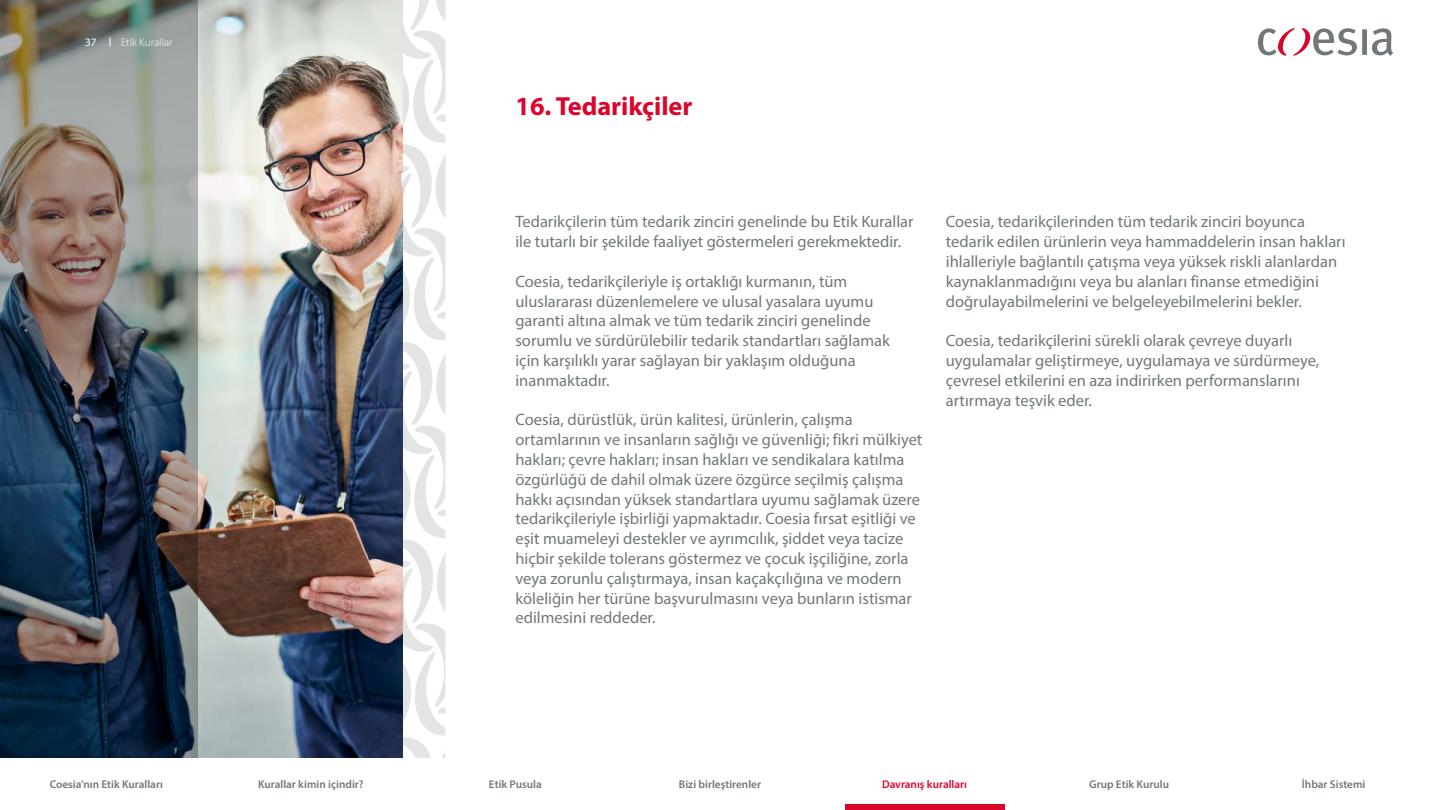
<style>
.page{position:relative;width:1440px;height:810px;background:#fff}
.page>*{position:absolute;margin:0;border:0;box-sizing:border-box;transform-origin:0 0}
.t1{font:700 26.25px "Myriad Pro";color:#db052c}
.t2{font:16.5px/19.8px "Myriad Pro";color:#72787a}
.t3{font:600 11.25px "Myriad Pro";color:#72787a}
.t4{font:600 11.25px "Myriad Pro";color:#db052c}
.t5{font:300 11.25px "Myriad Pro";color:#fff}
.t6{font:11.25px "Myriad Pro";color:#fff}
</style>
<div class="page">
<img style="left:198px;top:0;width:205px;height:758px">
<img style="left:0;top:0;width:198px;height:758px">
<div style="left:1362px;top:29px;width:5px;height:26px;background:#72787a"></div>
<svg style="left:1372px;top:28px;width:21px;height:28px"></svg>
<svg style="left:1258px;top:28px;width:99px;height:28px"></svg>
<svg style="left:403px;top:0;width:42px;height:758px"></svg>
<div style="left:845px;top:805px;width:159px;height:5px;background:#db052c"></div>
<p class="t6" style="left:85px;top:35px;width:13px">37</p>
<p class="t5" style="left:121px;top:36px;width:53px">Etik Kurallar</p>
<h1 class="t1" style="left:515px;top:89px;width:178px">16. Tedarikçiler</h1>
<p class="t2" style="left:515px;top:212px;width:400px">Tedarikçilerin tüm tedarik zinciri genelinde bu Etik Kurallar ile tutarlı bir şekilde faaliyet göstermeleri gerekmektedir.</p>
<p class="t2" style="left:515px;top:271px;width:376px">Coesia, tedarikçileriyle iş ortaklığı kurmanın, tüm uluslararası düzenlemelere ve ulusal yasalara uyumu garanti altına almak ve tüm tedarik zinciri genelinde sorumlu ve sürdürülebilir tedarik standartları sağlamak için karşılıklı yarar sağlayan bir yaklaşım olduğuna inanmaktadır.</p>
<p class="t2" style="left:515px;top:410px;width:409px">Coesia, dürüstlük, ürün kalitesi, ürünlerin, çalışma ortamlarının ve insanların sağlığı ve güvenliği; fikri mülkiyet hakları; çevre hakları; insan hakları ve sendikalara katılma özgürlüğü de dahil olmak üzere özgürce seçilmiş çalışma hakkı açısından yüksek standartlara uyumu sağlamak üzere tedarikçileriyle işbirliği yapmaktadır. Coesia fırsat eşitliği ve eşit muameleyi destekler ve ayrımcılık, şiddet veya tacize hiçbir şekilde tolerans göstermez ve çocuk işçiliğine, zorla veya zorunlu çalıştırmaya, insan kaçakçılığına ve modern köleliğin her türüne başvurulmasını veya bunların istismar edilmesini reddeder.</p>
<p class="t2" style="left:946px;top:212px;width:401px">Coesia, tedarikçilerinden tüm tedarik zinciri boyunca tedarik edilen ürünlerin veya hammaddelerin insan hakları ihlalleriyle bağlantılı çatışma veya yüksek riskli alanlardan kaynaklanmadığını veya bu alanları finanse etmediğini doğrulayabilmelerini ve belgeleyebilmelerini bekler.</p>
<p class="t2" style="left:946px;top:330px;width:375px">Coesia, tedarikçilerini sürekli olarak çevreye duyarlı uygulamalar geliştirmeye, uygulamaya ve sürdürmeye, çevresel etkilerini en aza indirirken performanslarını artırmaya teşvik eder.</p>
<p class="t3" style="left:50px;top:777px;width:115px">Coesia’nın Etik Kuralları</p>
<p class="t3" style="left:258px;top:777px;width:107px">Kurallar kimin içindir?</p>
<p class="t3" style="left:489px;top:777px;width:54px">Etik Pusula</p>
<p class="t3" style="left:679px;top:777px;width:84px">Bizi birleştirenler</p>
<p class="t4" style="left:882px;top:777px;width:87px">Davranış kuralları</p>
<p class="t3" style="left:1089px;top:777px;width:81px">Grup Etik Kurulu</p>
<p class="t3" style="left:1302px;top:777px;width:65px">İhbar Sistemi</p>
</div>
